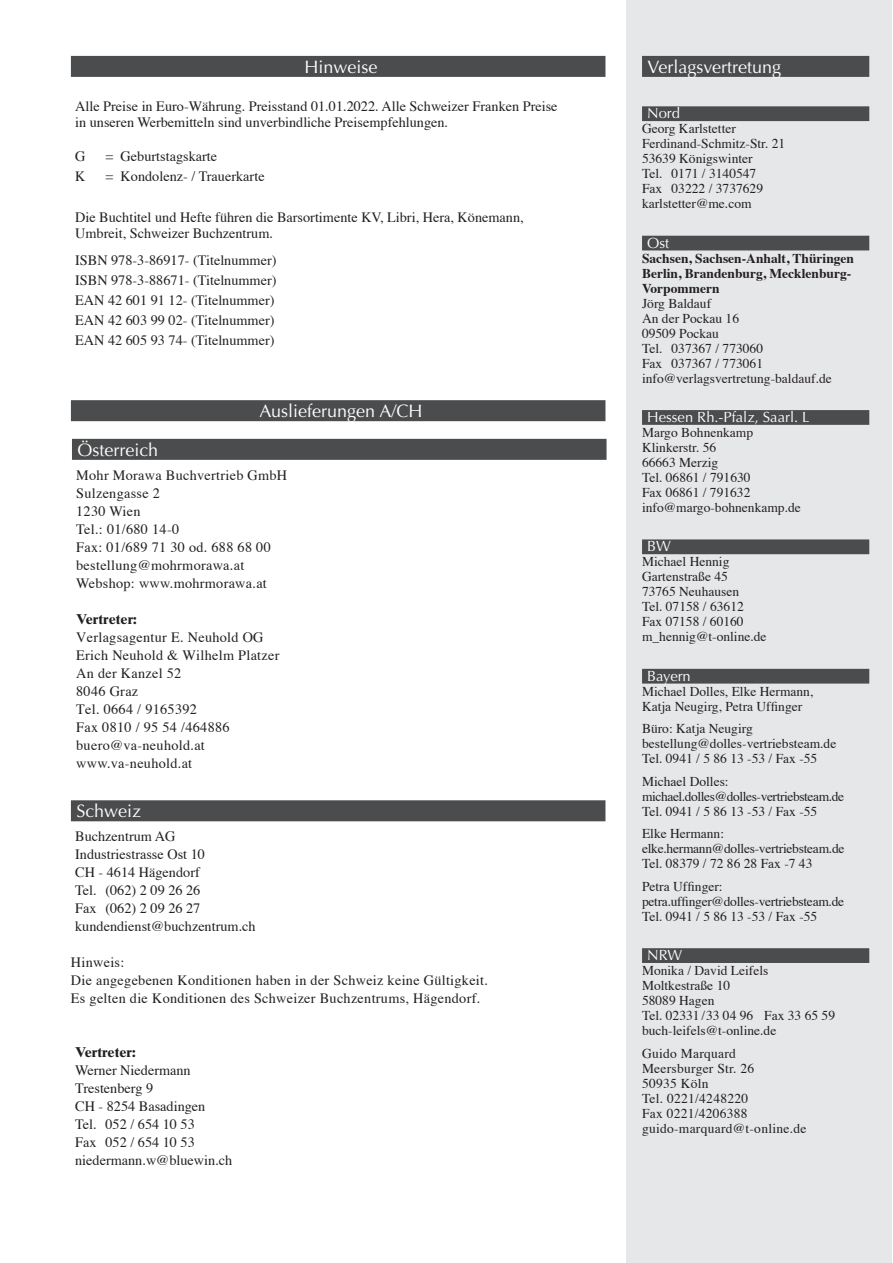
<style>
.page{position:relative;width:893px;height:1263px;background:#fff}
.page>*{position:absolute;margin:0;border:0;box-sizing:border-box;transform-origin:0 0}
.t1{font:18px "Optima";color:#fff}
.t2{font:14.7px "Optima";color:#fff}
.t3{font:14.25px/18px "Times";color:#231f20}
.t4{font:14.25px/18px "Times";letter-spacing:.02em;color:#231f20}
.t5{font:13.5px/15px "Times";color:#231f20}
.t6{font:13.5px/15px "Times";letter-spacing:-.02em;color:#231f20}
.t7{font:13.5px/15px "Times";letter-spacing:.02em;color:#231f20}
.t8{font:13.5px/15px "Times";letter-spacing:-.03em;color:#231f20}
.s1{font-family:"Times Ten";font-weight:700}
.s2{font-weight:700}
</style>
<div class="page">
<div style="left:627px;top:1px;width:265px;height:1262px;background:#e6e7e9"></div>
<div style="left:642px;top:56px;width:227px;height:21px;background:#4b4c4d"></div>
<div style="left:642px;top:106px;width:227px;height:15px;background:#4b4c4d"></div>
<div style="left:642px;top:236px;width:227px;height:14px;background:#4b4c4d"></div>
<div style="left:642px;top:410px;width:227px;height:15px;background:#4b4c4d"></div>
<div style="left:642px;top:539px;width:227px;height:15px;background:#4b4c4d"></div>
<div style="left:642px;top:669px;width:227px;height:15px;background:#4b4c4d"></div>
<div style="left:642px;top:948px;width:227px;height:15px;background:#4b4c4d"></div>
<div style="left:71px;top:400px;width:534px;height:21px;background:#4b4c4d"></div>
<div style="left:72px;top:439px;width:534px;height:21px;background:#4b4c4d"></div>
<div style="left:71px;top:800px;width:534px;height:21px;background:#4b4c4d"></div>
<div style="left:71px;top:56px;width:534px;height:21px;background:#4b4c4d"></div>
<p class="t1" style="left:304px;top:56px;width:75px">Hinweise</p>
<p class="t3" style="left:75px;top:99px;width:484px;line-height:15.8px">Alle Preise in Euro-Währung. Preisstand 01.01.2022. Alle Schweizer Franken Preise in unseren Werbemitteln sind unverbindliche Preisempfehlungen.</p>
<p class="t3" style="left:75px;top:148px;width:12px">G</p>
<p class="t3" style="left:105px;top:148px;width:113px">= Geburtstagskarte</p>
<p class="t3" style="left:75px;top:168px;width:12px">K</p>
<p class="t3" style="left:105px;top:168px;width:161px">= Kondolenz- / Trauerkarte</p>
<p class="t3" style="left:75px;top:210px;width:450px;line-height:15.8px">Die Buchtitel und Hefte führen die Barsortimente KV, Libri, Hera, Könemann,<br>Umbreit, Schweizer Buchzentrum.</p>
<p class="t3" style="left:75px;top:251px;width:203px;line-height:20px">ISBN 978-3-86917- (Titelnummer)<br>ISBN 978-3-88671- (Titelnummer)<br>EAN 42 601 91 12- (Titelnummer)<br>EAN 42 603 99 02- (Titelnummer)<br>EAN 42 605 93 74- (Titelnummer)</p>
<p class="t1" style="left:259px;top:401px;width:165px">Auslieferungen A/CH</p>
<p class="t1" style="left:77px;top:439px;width:82px">Österreich</p>
<p class="t4" style="left:76px;top:467px;width:212px">Mohr Morawa Buchvertrieb GmbH<br>Sulzengasse 2<br>1230 Wien<br>Tel.: 01/680 14-0<br>Fax: 01/689 71 30 od. 688 68 00 bestellung@mohrmorawa.at<br>Webshop: www.mohrmorawa.at</p>
<p class="t4" style="left:76px;top:611px;width:205px"><span class="s1">Vertreter:<br></span>Verlagsagentur E. Neuhold OG<br>Erich Neuhold &amp; Wilhelm Platzer<br>An der Kanzel 52<br>8046 Graz<br>Tel. 0664 / 9165392<br>Fax 0810 / 95 54 /464886 buero@va-neuhold.at www.va-neuhold.at</p>
<p class="t1" style="left:76px;top:801px;width:66px">Schweiz</p>
<p class="t3" style="left:75px;top:828px;width:182px">Buchzentrum AG<br>Industriestrasse Ost 10<br>CH - 4614 Hägendorf<br>Tel. (062) 2 09 26 26<br>Fax (062) 2 09 26 27 kundendienst@buchzentrum.ch</p>
<p class="t4" style="left:71px;top:954px;width:419px">Hinweis:<br>Die angegebenen Konditionen haben in der Schweiz keine Gültigkeit.<br>Es gelten die Konditionen des Schweizer Buchzentrums, Hägendorf.</p>
<p class="t3" style="left:75px;top:1044px;width:159px"><span class="s1">Vertreter:<br></span>Werner Niedermann<br>Trestenberg 9<br>CH - 8254 Basadingen<br>Tel. 052 / 654 10 53<br>Fax 052 / 654 10 53 niedermann.w@bluewin.ch</p>
<p class="t1" style="left:647px;top:56px;width:135px">Verlagsvertretung</p>
<p class="t2" style="left:647px;top:105px;width:34px">Nord</p>
<p class="t5" style="left:642px;top:122px;width:145px">Georg Karlstetter<br>Ferdinand-Schmitz-Str. 21<br>53639 Königswinter<br>Tel. 0171 / 3140547<br>Fax 03222 / 3737629 karlstetter@me.com</p>
<p class="t2" style="left:647px;top:234px;width:24px">Ost</p>
<p class="t5" style="left:642px;top:251px;width:214px"><span class="s2">Sachsen, Sachsen-Anhalt, Thüringen<br>Berlin, Brandenburg, Mecklenburg-<br>Vorpommern<br></span>Jörg Baldauf<br>An der Pockau 16<br>09509 Pockau<br>Tel. 037367 / 773060<br>Fax 037367 / 773061 info@verlagsvertretung-baldauf.de</p>
<p class="t2" style="left:647px;top:409px;width:164px">Hessen Rh.-Pfalz, Saarl. L</p>
<p class="t5" style="left:642px;top:426px;width:160px">Margo Bohnenkamp<br>Klinkerstr. 56<br>66663 Merzig<br>Tel. 06861 / 791630<br>Fax 06861 / 791632 info@margo-bohnenkamp.de</p>
<p class="t2" style="left:647px;top:538px;width:25px">BW</p>
<p class="t5" style="left:642px;top:555px;width:126px">Michael Hennig<br>Gartenstraße 45<br>73765 Neuhausen<br>Tel. 07158 / 63612<br>Fax 07158 / 60160 m_hennig@t-online.de</p>
<p class="t2" style="left:647px;top:667px;width:45px">Bayern</p>
<p class="t5" style="left:642px;top:685px;width:173px">Michael Dolles, Elke Hermann,<br>Katja Neugirg, Petra Uffinger</p>
<p class="t5" style="left:642px;top:722px;width:196px">Büro: Katja Neugirg bestellung@dolles-vertriebsteam.de<br>Tel. 0941 / 5 86 13 -53 / Fax -55</p>
<p class="t8" style="left:642px;top:775px;width:204px">Michael Dolles: michael.dolles@dolles-vertriebsteam.de<br>Tel. 0941 / 5 86 13 -53 / Fax -55</p>
<p class="t6" style="left:642px;top:827px;width:204px">Elke Hermann: elke.hermann@dolles-vertriebsteam.de<br>Tel. 08379 / 72 86 28 Fax -7 43</p>
<p class="t6" style="left:642px;top:880px;width:204px">Petra Uffinger: petra.uffinger@dolles-vertriebsteam.de<br>Tel. 0941 / 5 86 13 -53 / Fax -55</p>
<p class="t2" style="left:647px;top:947px;width:36px">NRW</p>
<p class="t5" style="left:642px;top:964px;width:195px">Monika / David Leifels<br>Moltkestraße 10<br>58089 Hagen<br>Tel. 02331 /33 04 96 Fax 33 65 59 buch-leifels@t-online.de</p>
<p class="t7" style="left:642px;top:1046px;width:166px">Guido Marquard<br>Meersburger Str. 26<br>50935 Köln<br>Tel. 0221/4248220<br>Fax 0221/4206388 guido-marquard@t-online.de</p>
</div>
